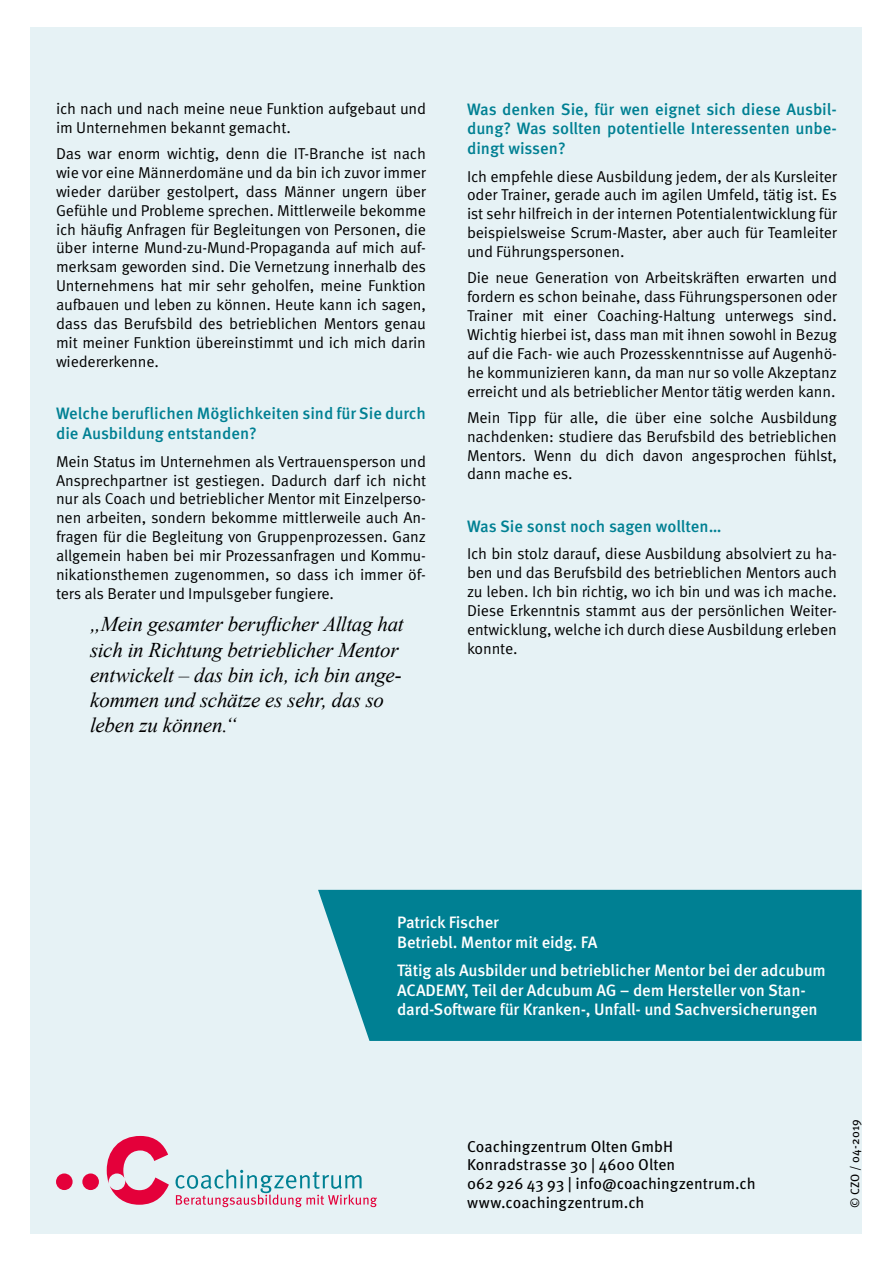
<style>
.page{position:relative;width:893px;height:1263px;background:#fff}
.page>*{position:absolute;margin:0;border:0;box-sizing:border-box;transform-origin:0 0}
.t1{font:italic 21px/25.2px "Times New Roman";letter-spacing:-.01em;color:#000}
.t2{font:500 16.5px/19.8px "Meta OT";color:#008093}
.t3{font:500 16.5px/19.8px "Meta OT";letter-spacing:-.01em;color:#fff}
.t4{font:15.75px/18.9px "Meta OT Norm";letter-spacing:-.01em;color:#000;text-align:justify}
.t5{font:15.75px/18.9px "Meta OT";color:#000}
.t6{font:12px "Meta OT";letter-spacing:.005em;color:#000}
</style>
<div class="page">
<div style="left:31px;top:28px;width:831px;height:1206px;background:#e6f2f5"></div>
<div style="left:56px;top:1173px;width:17px;height:17px;background:#e4003a;border-radius:50%"></div>
<div style="left:82px;top:1173px;width:17px;height:17px;background:#e4003a;border-radius:50%"></div>
<svg style="left:107px;top:1136px;width:270px;height:72px"></svg>
<div style="left:318px;top:890px;width:544px;height:151px;background:#008093"></div>
<p class="t4" style="left:56px;top:99px;width:372px">ich nach und nach meine neue Funktion aufgebaut und im Unternehmen bekannt gemacht.</p>
<p class="t4" style="left:56px;top:144px;width:372px">Das war enorm wichtig, denn die IT-Branche ist nach wie vor eine Männerdomäne und da bin ich zuvor immer wieder darüber gestolpert, dass Männer ungern über Gefühle und Probleme sprechen. Mittlerweile bekomme ich häufig Anfragen für Begleitungen von Personen, die über interne Mund-zu-Mund-Propaganda auf mich auf&shy;merksam geworden sind. Die Vernetzung innerhalb des Unternehmens hat mir sehr geholfen, meine Funktion aufbauen und leben zu können. Heute kann ich sagen, dass das Berufsbild des betrieblichen Mentors genau mit meiner Funktion übereinstimmt und ich mich darin wiedererkenne.</p>
<p class="t2" style="left:56px;top:404px;width:371px">Welche beruflichen Möglichkeiten sind für Sie durch die Ausbildung entstanden?</p>
<p class="t4" style="left:56px;top:452px;width:372px">Mein Status im Unternehmen als Vertrauensperson und Ansprechpartner ist gestiegen. Dadurch darf ich nicht nur als Coach und betrieblicher Mentor mit Einzelperso&shy;nen arbeiten, sondern bekomme mittlerweile auch An&shy;fragen für die Begleitung von Gruppenprozessen. Ganz allgemein haben bei mir Prozessanfragen und Kommu&shy;nikationsthemen zugenommen, so dass ich immer öf&shy;ters als Berater und Impulsgeber fungiere.</p>
<h1 class="t1" style="left:90px;top:611px;width:315px">„Mein gesamter beruflicher Alltag hat sich in Richtung betrieblicher Mentor entwickelt – das bin ich, ich bin ange&shy;kommen und schätze es sehr, das so leben zu können.“</h1>
<p class="t2" style="left:467px;top:99px;width:371px;text-align:justify">Was denken Sie, für wen eignet sich diese Ausbil&shy;dung? Was sollten potentielle Interessenten unbe&shy;dingt wissen?</p>
<p class="t4" style="left:467px;top:167px;width:372px">Ich empfehle diese Ausbildung jedem, der als Kursleiter oder Trainer, gerade auch im agilen Umfeld, tätig ist. Es ist sehr hilfreich in der internen Potentialentwicklung für beispielsweise Scrum-Master, aber auch für Teamleiter und Führungspersonen.</p>
<p class="t4" style="left:467px;top:268px;width:372px">Die neue Generation von Arbeitskräften erwarten und fordern es schon beinahe, dass Führungspersonen oder Trainer mit einer Coaching-Haltung unterwegs sind.<br>Wichtig hierbei ist, dass man mit ihnen sowohl in Bezug auf die Fach- wie auch Prozesskenntnisse auf Augenhö&shy;he kommunizieren kann, da man nur so volle Akzeptanz erreicht und als betrieblicher Mentor tätig werden kann.</p>
<p class="t4" style="left:467px;top:408px;width:371px">Mein Tipp für alle, die über eine solche Ausbildung nachdenken: studiere das Berufsbild des betrieblichen Mentors. Wenn du dich davon angesprochen fühlst, dann mache es.</p>
<p class="t2" style="left:467px;top:517px;width:256px">Was Sie sonst noch sagen wollten…</p>
<p class="t4" style="left:467px;top:545px;width:371px">Ich bin stolz darauf, diese Ausbildung absolviert zu ha&shy;ben und das Berufsbild des betrieblichen Mentors auch zu leben. Ich bin richtig, wo ich bin und was ich mache.<br>Diese Erkenntnis stammt aus der persönlichen Weiter&shy;entwicklung, welche ich durch diese Ausbildung erleben konnte.</p>
<p class="t3" style="left:397px;top:912px;width:202px">Patrick Fischer<br>Betriebl. Mentor mit eidg. FA</p>
<p class="t3" style="left:397px;top:960px;width:430px">Tätig als Ausbilder und betrieblicher Mentor bei der adcubum<br>ACADEMY, Teil der Adcubum AG – dem Hersteller von Stan&shy;dard-Software für Kranken-, Unfall- und Sachversicherungen</p>
<p class="t5" style="left:467px;top:1137px;width:290px">Coachingzentrum Olten GmbH<br>Konradstrasse 30 | 4600 Olten<br>062 926 43 93 | info@coachingzentrum.ch www.coachingzentrum.ch</p>
<p class="t6" style="left:848px;top:1208px;width:90px;rotate:-90deg">© CZO / 04-2019</p>
</div>
